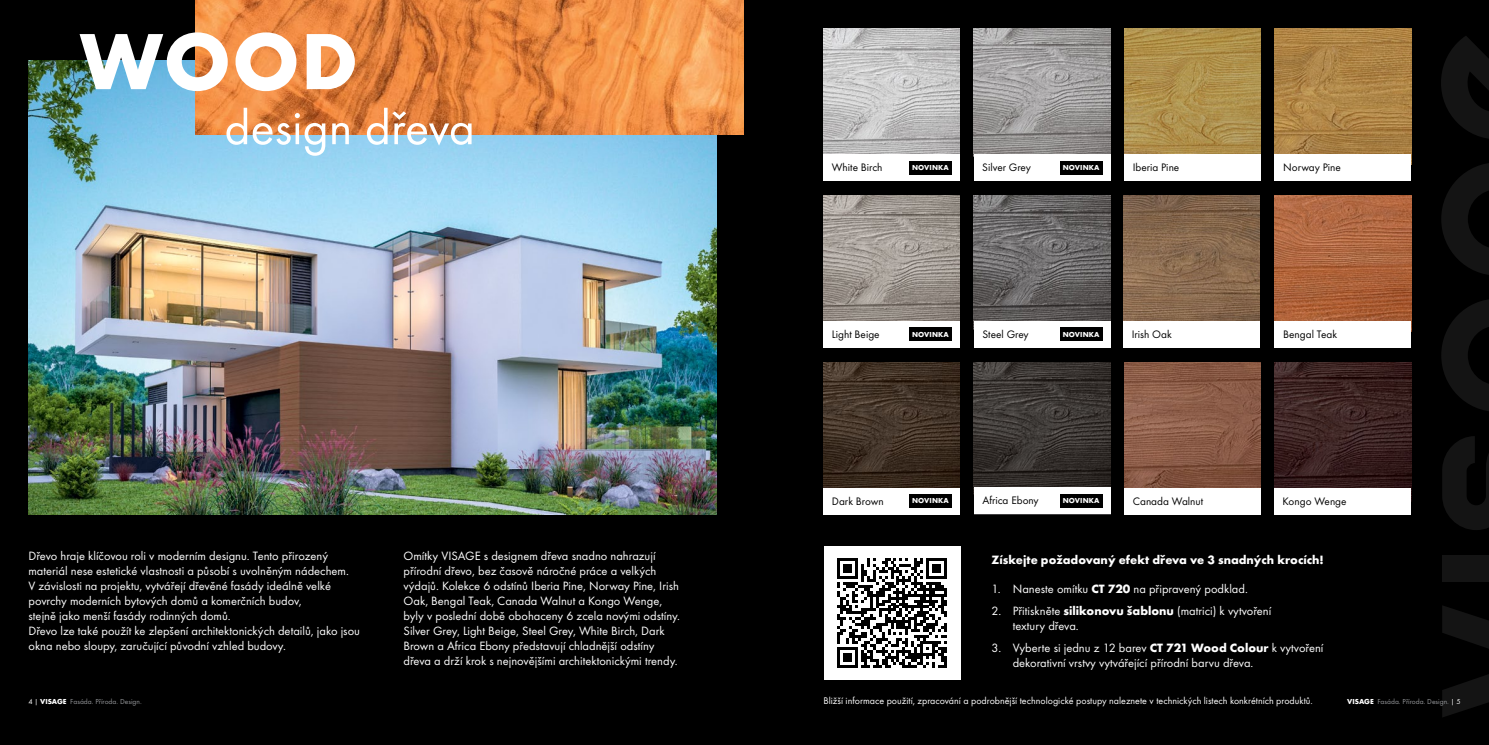
<style>
.page{position:relative;width:1489px;height:745px;background:#fff}
.page>*{position:absolute;margin:0;border:0;box-sizing:border-box;transform-origin:0 0}
.t1{font:700 82.5px "Futura TOT";color:#fff}
.t2{font:50px "Futura TOT";color:#fff}
.t3{font:12.5px/15px "Futura TOT";color:#fff}
.t4{font:700 12.5px "Futura TOT";color:#fff}
.t5{font:11.25px "Futura TOT";color:#000}
.t6{font:10px "Futura TOT";color:#fff}
.t7{font:7.5px "Futura TOT";color:#939598}
.t8{font:700 7.5px "Futura TOT";letter-spacing:.015em;color:#fff}
.s1{font-weight:700}
.s2{color:#fff}
.s3{font-weight:700;color:#fff}
</style>
<div class="page">
<div style="left:0;top:0;width:744px;height:744px;background:#000"></div>
<img style="left:28px;top:60px;width:688px;height:454px">
<img style="left:196px;top:0;width:548px;height:135px">
<div style="left:744px;top:0;width:744px;height:744px;background:#000"></div>
<svg style="left:1441px;top:163px;width:47px;height:112px"></svg>
<svg style="left:1441px;top:36px;width:47px;height:102px"></svg>
<svg style="left:1442px;top:606px;width:46px;height:111px"></svg>
<div style="left:1441px;top:555px;width:47px;height:26px;background:#141414"></div>
<svg style="left:1442px;top:436px;width:46px;height:93px"></svg>
<svg style="left:1441px;top:300px;width:47px;height:111px"></svg>
<img style="left:1274px;top:29px;width:136px;height:125px">
<img style="left:1274px;top:195px;width:136px;height:126px">
<img style="left:1274px;top:362px;width:136px;height:125px">
<img style="left:1124px;top:29px;width:136px;height:125px">
<img style="left:1123px;top:195px;width:136px;height:126px">
<img style="left:1124px;top:362px;width:136px;height:125px">
<img style="left:973px;top:29px;width:137px;height:125px">
<img style="left:973px;top:195px;width:137px;height:125px">
<img style="left:973px;top:362px;width:137px;height:132px">
<img style="left:823px;top:29px;width:136px;height:125px">
<img style="left:823px;top:195px;width:136px;height:125px">
<img style="left:823px;top:362px;width:136px;height:125px">
<div style="left:823px;top:154px;width:136px;height:27px;background:#fff"></div>
<div style="left:973px;top:154px;width:137px;height:27px;background:#fff"></div>
<div style="left:1274px;top:321px;width:136px;height:27px;background:#fff"></div>
<div style="left:1124px;top:154px;width:136px;height:27px;background:#fff"></div>
<div style="left:823px;top:487px;width:136px;height:27px;background:#fff"></div>
<div style="left:1274px;top:154px;width:136px;height:27px;background:#fff"></div>
<div style="left:974px;top:487px;width:136px;height:27px;background:#fff"></div>
<div style="left:823px;top:320px;width:136px;height:27px;background:#fff"></div>
<div style="left:1124px;top:487px;width:136px;height:27px;background:#fff"></div>
<div style="left:973px;top:320px;width:137px;height:27px;background:#fff"></div>
<div style="left:1274px;top:487px;width:136px;height:27px;background:#fff"></div>
<div style="left:1123px;top:321px;width:136px;height:27px;background:#fff"></div>
<div style="left:909px;top:161px;width:42px;height:13px;background:#000"></div>
<div style="left:909px;top:327px;width:42px;height:13px;background:#000"></div>
<div style="left:909px;top:494px;width:42px;height:13px;background:#000"></div>
<div style="left:1059px;top:161px;width:43px;height:13px;background:#000"></div>
<div style="left:1059px;top:327px;width:43px;height:13px;background:#000"></div>
<div style="left:1059px;top:494px;width:43px;height:13px;background:#000"></div>
<div style="left:823px;top:545px;width:137px;height:134px;background:#fff"></div>
<svg style="left:837px;top:558px;width:109px;height:109px"></svg>
<h1 class="t1" style="left:80px;top:10px;width:280px">Wood</h1>
<h2 class="t2" style="left:224px;top:98px;width:252px">design dřeva</h2>
<p class="t3" style="left:28px;top:547px;width:333px">Dřevo hraje klíčovou roli v moderním designu. Tento přirozený materiál nese estetické vlastnosti a působí s uvolněným nádechem.<br>V závislosti na projektu, vytvářejí dřevěné fasády ideálně velké povrchy moderních bytových domů a komerčních budov,<br>stejně jako menší fasády rodinných domů.<br>Dřevo lze také použít ke zlepšení architektonických detailů, jako jsou okna nebo sloupy, zaručující původní vzhled budovy.</p>
<p class="t3" style="left:403px;top:547px;width:278px">Omítky VISAGE s designem dřeva snadno nahrazují přírodní dřevo, bez časově náročné práce a velkých výdajů. Kolekce 6 odstínů Iberia Pine, Norway Pine, Irish Oak, Bengal Teak, Canada Walnut a Kongo Wenge, byly v poslední době obohaceny 6 zcela novými odstíny.<br>Silver Grey, Light Beige, Steel Grey, White Birch, Dark Brown a Africa Ebony představují chladnější odstíny dřeva a drží krok s nejnovějšími architektonickými trendy.</p>
<p class="t5" style="left:831px;top:160px;width:52px">White Birch</p>
<p class="t5" style="left:982px;top:160px;width:50px">Silver Grey</p>
<p class="t8" style="left:912px;top:163px;width:38px">NOVINKA</p>
<p class="t8" style="left:1062px;top:163px;width:38px">NOVINKA</p>
<p class="t5" style="left:1132px;top:160px;width:48px">Iberia Pine</p>
<p class="t5" style="left:1282px;top:160px;width:59px">Norway Pine</p>
<p class="t5" style="left:831px;top:327px;width:49px">Light Beige</p>
<p class="t8" style="left:912px;top:329px;width:38px">NOVINKA</p>
<p class="t5" style="left:982px;top:327px;width:48px">Steel Grey</p>
<p class="t8" style="left:1062px;top:329px;width:38px">NOVINKA</p>
<p class="t5" style="left:1131px;top:327px;width:42px">Irish Oak</p>
<p class="t5" style="left:1283px;top:327px;width:55px">Bengal Teak</p>
<p class="t5" style="left:831px;top:494px;width:53px">Dark Brown</p>
<p class="t8" style="left:912px;top:496px;width:38px">NOVINKA</p>
<p class="t5" style="left:982px;top:493px;width:58px">Africa Ebony</p>
<p class="t8" style="left:1062px;top:496px;width:38px">NOVINKA</p>
<p class="t5" style="left:1132px;top:494px;width:72px">Canada Walnut</p>
<p class="t5" style="left:1282px;top:494px;width:65px">Kongo Wenge</p>
<p class="t4" style="left:991px;top:551px;width:334px">Získejte požadovaný efekt dřeva ve 3 snadných krocích!</p>
<p class="t3" style="left:991px;top:581px;width:258px">1. Naneste omítku <span class="s1">CT 720</span> na připravený podklad.</p>
<p class="t3" style="left:1012px;top:603px;width:260px;text-indent:-21px">2. Přitiskněte <span class="s1">silikonovu šablonu</span> (matrici) k vytvoření textury dřeva.</p>
<p class="t3" style="left:1012px;top:640px;width:312px;text-indent:-21px">3. Vyberte si jednu z 12 barev <span class="s1">CT 721 Wood Colour</span> k vytvoření dekorativní vrstvy vytvářející přírodní barvu dřeva.</p>
<p class="t7" style="left:28px;top:696px;width:115px"><span class="s2">4 |</span> <span class="s3">VISAGE</span> Fasáda. Příroda. Design.</p>
<p class="t6" style="left:823px;top:694px;width:490px">Bližší informace použití, zpracování a podrobnější technologické postupy naleznete v technických listech konkrétních produktů.</p>
<p class="t7" style="left:1347px;top:697px;width:115px"><span class="s3">VISAGE</span> Fasáda. Příroda. Design. <span class="s2">| 5</span></p>
</div>
